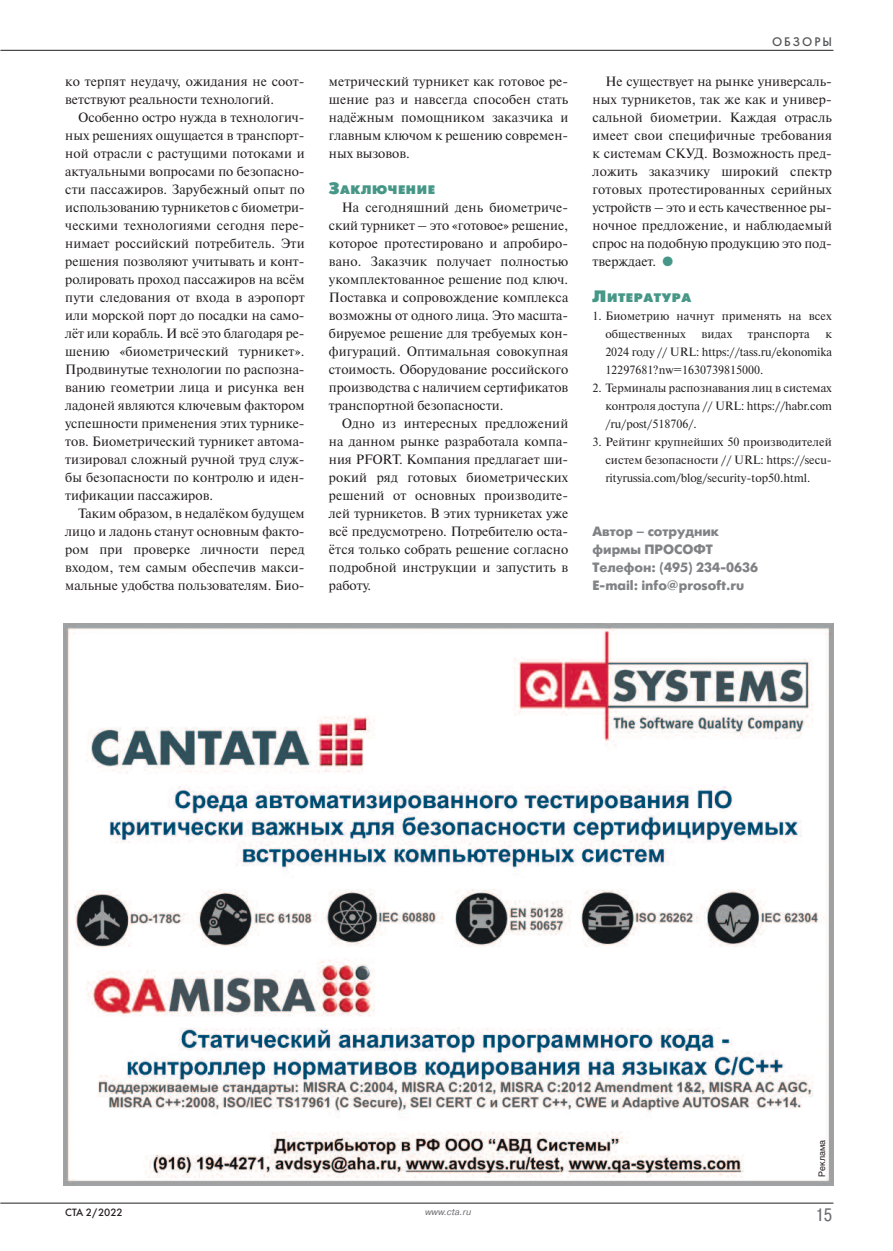
<style>
.page{position:relative;width:893px;height:1251px;background:#fff}
.page>*{position:absolute;margin:0;border:0;box-sizing:border-box;transform-origin:0 0}
.t1{font:18px "Pragmatica Cond C";color:#6c6d70}
.t2{font:13.5px/18px "Newton C";color:#231f20;text-align:justify}
.t3{font:700 13.5px/18px "Futura Futuris C";color:#808285}
.t4{font:12.3px "Futura Futuris Black C";letter-spacing:.045em;color:#469787}
.t5{font:12.3px "Futura Futuris C";letter-spacing:.155em;color:#57585a}
.t6{font:12px/18px "Newton C";color:#231f20;text-align:justify}
.t7{font:10.5px "Futura Futuris C";color:#231f20}
.t8{font:italic 9px "Pragmatica C";color:#6c6d70}
.t9{font:9px "Helios C";color:#231f20}
.s1{font-size:16.5px}
.s2{color:#469787}
</style>
<div class="page">
<hr style="left:0;top:1202px;width:833px;height:1px;background:#231f20">
<hr style="left:0;top:50px;width:833px;height:1px;background:#231f20">
<img style="left:64px;top:623px;width:769px;height:561px">
<p class="t2" style="left:65px;top:72px;width:241px">ко терпят неудачу, ожидания не соот&shy;ветствуют реальности технологий.</p>
<p class="t2" style="left:65px;top:108px;width:241px;text-indent:13px">Особенно остро нужда в технологич&shy;ных решениях ощущается в транспорт&shy;ной отрасли с растущими потоками и актуальными вопросами по безопасно&shy;сти пассажиров. Зарубежный опыт по использованию турникетов с биометри&shy;ческими технологиями сегодня пере&shy;нимает российский потребитель. Эти решения позволяют учитывать и конт&shy;ролировать проход пассажиров на всём пути следования от входа в аэропорт или морской порт до посадки на само&shy;лёт или корабль. И всё это благодаря ре&shy;шению «биометрический турникет».<br>Продвинутые технологии по распозна&shy;ванию геометрии лица и рисунка вен ладоней являются ключевым фактором успешности применения этих турнике&shy;тов. Биометрический турникет автома&shy;тизировал сложный ручной труд служ&shy;бы безопасности по контролю и иден&shy;тификации пассажиров.</p>
<p class="t2" style="left:65px;top:504px;width:241px;text-indent:13px">Таким образом, в недалёком будущем лицо и ладонь станут основным факто&shy;ром при проверке личности перед входом, тем самым обеспечив макси&shy;мальные удобства пользователям. Био-</p>
<p class="t2" style="left:329px;top:72px;width:241px">метрический турникет как готовое ре&shy;шение раз и навсегда способен стать надёжным помощником заказчика и главным ключом к решению современ&shy;ных вызовов.</p>
<p class="t4" style="left:329px;top:183px;width:108px"><span class="s1">з</span>аключение</p>
<p class="t2" style="left:329px;top:198px;width:241px;text-indent:13px">На сегодняшний день биометриче&shy;ский турникет – это «готовое» решение, которое протестировано и апробиро&shy;вано. Заказчик получает полностью укомплектованное решение под ключ.<br>Поставка и сопровождение комплекса возможны от одного лица. Это масшта&shy;бируемое решение для требуемых кон&shy;фигураций. Оптимальная совокупная стоимость. Оборудование российского производства с наличием сертификатов транспортной безопасности.</p>
<p class="t2" style="left:329px;top:414px;width:241px;text-indent:13px">Одно из интересных предложений на данном рынке разработала компа&shy;ния PFORT. Компания предлагает ши&shy;рокий ряд готовых биометрических решений от основных производите&shy;лей турникетов. В этих турникетах уже всё предусмотрено. Потребителю оста&shy;ётся только собрать решение согласно подробной инструкции и запустить в работу.</p>
<p class="t5" style="left:772px;top:34px;width:61px">обзоры</p>
<p class="t2" style="left:593px;top:72px;width:241px;text-indent:13px">Не существует на рынке универсаль&shy;ных турникетов, так же как и универ&shy;сальной биометрии. Каждая отрасль имеет свои специфичные требования к системам СКУД. Возможность пред&shy;ложить заказчику широкий спектр готовых протестированных серийных устройств – это и есть качественное ры&shy;ночное предложение, и наблюдаемый спрос на подобную продукцию это под&shy;тверждает. <span class="s2">●</span></p>
<p class="t4" style="left:593px;top:291px;width:100px"><span class="s1">л</span>итеРатуРа</p>
<p class="t6" style="left:605px;top:307px;width:228px;text-indent:-13px">1. Биометрию начнут применять на всех общественных</p>
<p class="t6" style="left:701px;top:325px;width:32px">видах</p>
<p class="t6" style="left:748px;top:325px;width:63px">транспорта</p>
<p class="t6" style="left:605px;top:325px;width:228px;text-indent:220px">к 2024 году // URL: https://tass.ru/ekonomika 12297681?nw=1630739815000.</p>
<p class="t6" style="left:605px;top:379px;width:228px;text-indent:-13px">2. Терминалы распознавания лиц в системах контроля доступа // URL: https://habr.com /ru/post/518706/.</p>
<p class="t6" style="left:605px;top:433px;width:228px;text-indent:-13px">3. Рейтинг крупнейших 50 производителей систем безопасности // URL: https://secu&shy;rityrussia.com/blog/security-top50.html.</p>
<p class="t3" style="left:593px;top:522px;width:167px">Автор – сотрудник фирмы ПРОСОФТ<br>Телефон: (495) 234-0636<br>E-mail: info@prosoft.ru</p>
<p class="t9" style="left:819px;top:1176px;width:39px;rotate:-90deg">Реклама</p>
<p class="t7" style="left:65px;top:1206px;width:59px">СТА 2/2022</p>
<h1 class="t1" style="left:815px;top:1203px;width:18px">15</h1>
<p class="t8" style="left:425px;top:1206px;width:48px">www.cta.ru</p>
</div>
